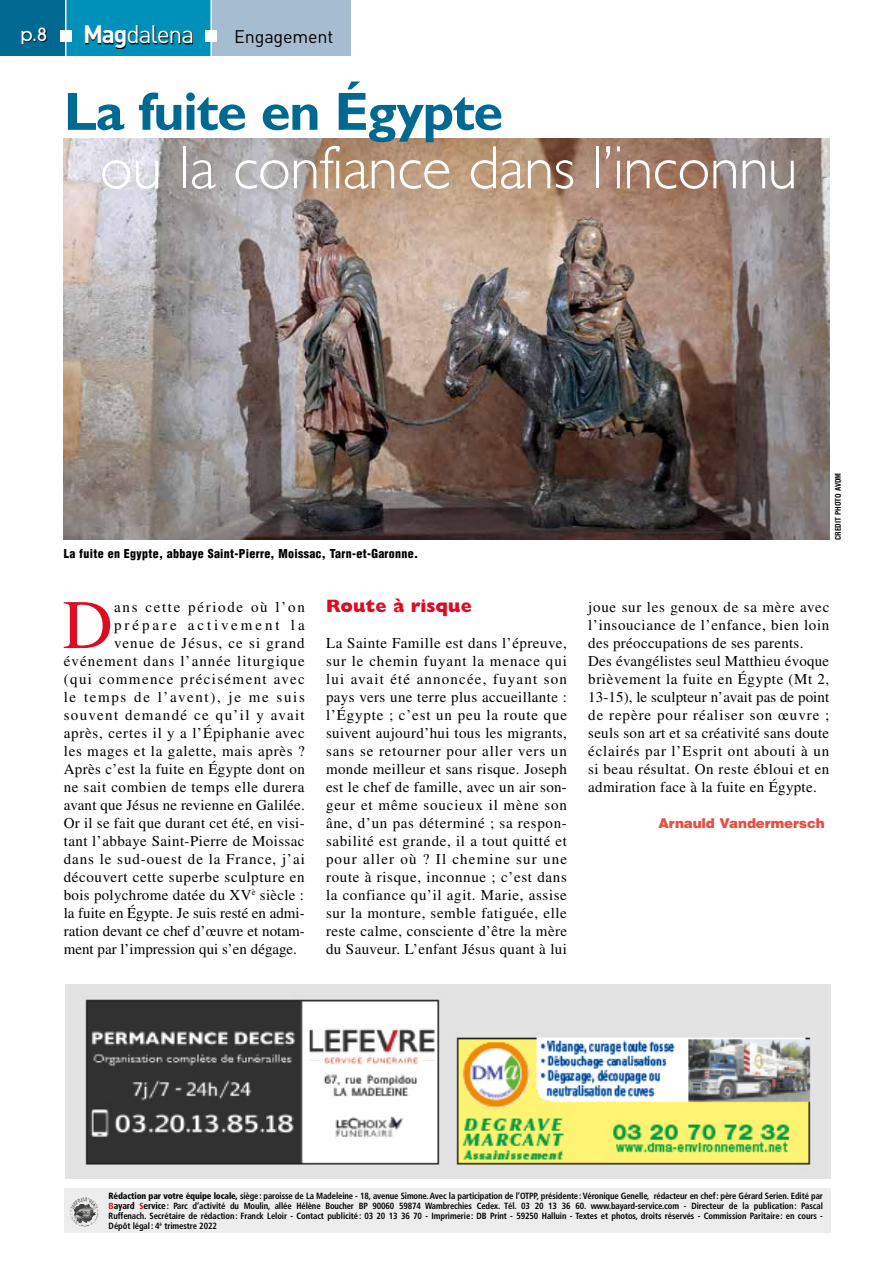
<style>
.page{position:relative;width:893px;height:1263px;background:#fff}
.page>*{position:absolute;margin:0;border:0;box-sizing:border-box;transform-origin:0 0}
.t1{font:69.45px "Times";color:#dc0c23}
.t2{font:300 61.5px "Gill Sans";letter-spacing:-.015em;color:#fff}
.t3{font:700 54px "Gill Sans";letter-spacing:-.025em;color:#006991}
.t4{font:24.75px "DIN";letter-spacing:-.05em;color:#fff}
.t5{font:800 18px "Gill Sans";color:#dc0c23}
.t6{font:18px "DIN";letter-spacing:-.01em;color:#000}
.t7{font:500 18px "Avant Garde";color:#fff}
.t8{font:15px/18px "Times";letter-spacing:.03em;color:#000;text-align:justify}
.t9{font:15px "Times";color:#000}
.t10{font:15px "Times";letter-spacing:.05em;color:#000}
.t11{font:15px "Times";letter-spacing:.09em;color:#000}
.t12{font:15px "Times";letter-spacing:.07em;color:#000}
.t13{font:15px "Times";letter-spacing:.11em;color:#000}
.t14{font:15px "Times";letter-spacing:.06em;color:#000}
.t15{font:15px "Times";letter-spacing:.195em;color:#000}
.t16{font:900 13.5px "Helvetica";letter-spacing:-.01em;color:#e45043}
.t17{font:900 condensed 12px "Helvetica";letter-spacing:.025em;color:#000}
.t18{font:700 condensed 9px/10.1px "Frutiger";letter-spacing:-.01em;color:#000;text-align:justify;scale:.96 1}
.t19{font:700 condensed 7.5px "Helvetica";color:#000}
.s1{font-weight:700}
.s2{font-weight:900}
.s3{font-family:"Dax";font-stretch:normal;color:#dc0c23}
.s4{font-family:"Dax";font-stretch:normal}
</style>
<div class="page">
<div style="left:209px;top:0;width:142px;height:56px;background:#a6bcd1"></div>
<div style="left:66px;top:0;width:145px;height:56px;background:#0091ba"></div>
<div style="left:0;top:0;width:66px;height:56px;background:#006991"></div>
<svg style="left:22px;top:28px;width:25px;height:17px"></svg>
<div style="left:60px;top:31px;width:11px;height:11px;background:#fff"></div>
<hr style="left:65px;top:0;width:2px;height:58px;background:#fff">
<svg style="left:86px;top:26px;width:107px;height:23px"></svg>
<div style="left:206px;top:31px;width:11px;height:11px;background:#fff"></div>
<hr style="left:210px;top:0;width:2px;height:62px;background:#fff">
<div style="left:64px;top:1188px;width:766px;height:45px;background:#ededed"></div>
<img style="left:69px;top:1197px;width:29px;height:30px">
<img style="left:64px;top:138px;width:765px;height:402px">
<img style="left:65px;top:984px;width:765px;height:195px">
<p class="t7" style="left:20px;top:24px;width:28px">p.8</p>
<h3 class="t4" style="left:83px;top:19px;width:113px"><span class="s1">Mag</span>dalena</h3>
<p class="t6" style="left:234px;top:25px;width:101px">Engagement</p>
<h3 class="t3" style="left:64px;top:80px;width:441px">La fuite en Égypte</h3>
<h2 class="t2" style="left:100px;top:133px;width:699px">ou la confiance dans l’inconnu</h2>
<p class="t17" style="left:64px;top:546px;width:356px">La fuite en Egypte, abbaye Saint-Pierre, Moissac, Tarn-et-Garonne.</p>
<p class="t19" style="left:833px;top:540px;width:69px;rotate:-90deg">CREDIT PHOTO AVDM</p>
<h1 class="t1" style="left:63px;top:586px;width:52px">D</h1>
<p class="t13" style="left:114px;top:599px;width:192px">ans cette période où l’on</p>
<p class="t15" style="left:114px;top:617px;width:192px">prépare activement la</p>
<p class="t12" style="left:114px;top:635px;width:192px">venue de Jésus, ce si grand</p>
<p class="t12" style="left:64px;top:653px;width:242px">événement dans l’année liturgique</p>
<p class="t11" style="left:64px;top:671px;width:242px">(qui commence précisément avec</p>
<p class="t13" style="left:64px;top:689px;width:243px">le temps de l’avent), je me suis</p>
<p class="t11" style="left:64px;top:707px;width:242px">souvent demandé ce qu’il y avait</p>
<p class="t10" style="left:64px;top:725px;width:242px">après, certes il y a l’Épiphanie avec</p>
<p class="t10" style="left:64px;top:743px;width:242px">les mages et la galette, mais après ?</p>
<p class="t8" style="left:64px;top:760px;width:243px">Après c’est la fuite en Égypte dont on</p>
<p class="t8" style="left:64px;top:778px;width:242px">ne sait combien de temps elle durera</p>
<p class="t8" style="left:64px;top:796px;width:243px">avant que Jésus ne revienne en Galilée.</p>
<p class="t8" style="left:64px;top:814px;width:242px">Or il se fait que durant cet été, en visi-</p>
<p class="t8" style="left:64px;top:832px;width:242px">tant l’abbaye Saint-Pierre de Moissac</p>
<p class="t14" style="left:64px;top:851px;width:243px">dans le sud-ouest de la France, j’ai</p>
<p class="t8" style="left:64px;top:868px;width:242px">découvert cette superbe sculpture en</p>
<p class="t8" style="left:64px;top:886px;width:242px">bois polychrome datée du XV<sup>è</sup> siècle :</p>
<p class="t9" style="left:64px;top:905px;width:242px">la fuite en Égypte. Je suis resté en admi-</p>
<p class="t9" style="left:64px;top:923px;width:242px">ration devant ce chef d’œuvre et notam-</p>
<p class="t9" style="left:64px;top:941px;width:235px">ment par l’impression qui s’en dégage.</p>
<p class="t5" style="left:326px;top:595px;width:147px">Route à risque</p>
<p class="t8" style="left:326px;top:634px;width:243px">La Sainte Famille est dans l’épreuve, sur le chemin fuyant la menace qui lui avait été annoncée, fuyant son pays vers une terre plus accueillante : l’Égypte ; c’est un peu la route que suivent aujourd’hui tous les migrants, sans se retourner pour aller vers un monde meilleur et sans risque. Joseph est le chef de famille, avec un air son&shy;geur et même soucieux il mène son âne, d’un pas déterminé ; sa respon&shy;sabilité est grande, il a tout quitté et pour aller où ? Il chemine sur une route à risque, inconnue ; c’est dans la confiance qu’il agit. Marie, assise sur la monture, semble fatiguée, elle reste calme, consciente d’être la mère du Sauveur. L’enfant Jésus quant à lui</p>
<p class="t8" style="left:588px;top:598px;width:243px;text-align:left">joue sur les genoux de sa mère avec l’insouciance de l’enfance, bien loin des préoccupations de ses parents.<br>Des évangélistes seul Matthieu évoque brièvement la fuite en Égypte (Mt 2, 13-15), le sculpteur n’avait pas de point de repère pour réaliser son œuvre ; seuls son art et sa créativité sans doute éclairés par l’Esprit ont abouti à un si beau résultat. On reste ébloui et en admiration face à la fuite en Égypte.</p>
<p class="t16" style="left:658px;top:814px;width:168px">Arnauld Vandermersch</p>
<p class="t18" style="left:109px;top:1191px;width:745px"><span class="s2">Rédaction par votre équipe locale,</span> siège: paroisse de La Madeleine - 18, avenue Simone. Avec la participation de l’OTPP, présidente: Véronique Genelle, rédacteur en chef: père Gérard Serien. Edité par <span class="s3">B</span><span class="s4">ayard</span> <span class="s3">S</span><span class="s4">ervice</span>: Parc d’activité du Moulin, allée Hélène Boucher BP 90060 59874 Wambrechies Cedex. Tél. 03 20 13 36 60. www.bayard-service.com - Directeur de la publication: Pascal Ruffenach. Secrétaire de rédaction: Franck Leloir - Contact publicité: 03 20 13 36 70 - Imprimerie: DB Print - 59250 Halluin - Textes et photos, droits réservés - Commission Paritaire: en cours - Dépôt légal: 4<sup>è</sup> trimestre 2022</p>
</div>
